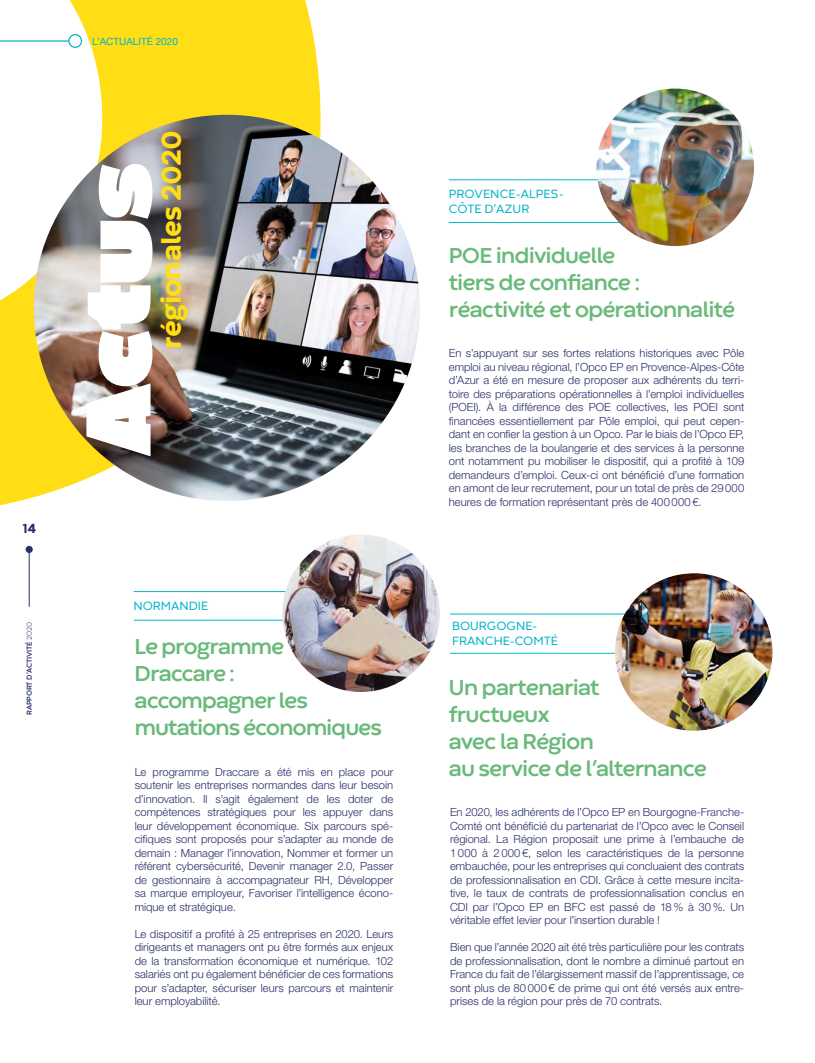
<style>
.page{position:relative;width:815px;height:1063px;background:#fff}
.page>*{position:absolute;margin:0;border:0;box-sizing:border-box;transform-origin:0 0}
.t1{font:900 96.5px "Codec Warm";color:#fff}
.t2{font:800 28.5px "Codec Warm";letter-spacing:-.03em;color:#ffde16}
.t3{font:700 22.5px/27px "Codec Warm";letter-spacing:-.045em;color:#6aba7b}
.t4{font:800 13.75px "Codec Warm";color:#292f69}
.t5{font:12.5px/15px "Codec Warm";color:#00b5c8}
.t6{font:300 11.25px/13.5px "Helvetica Neue LT Std";color:#292f69;text-align:justify}
.t7{font:10px "Helvetica Neue LT Std";color:#00b5c8}
.t8{font:700 7.5px "Codec Warm";letter-spacing:-.01em;color:#292f69}
.s1{font-weight:300}
</style>
<div class="page">
<svg style="left:0;top:0;width:324px;height:681px"></svg>
<div style="left:26px;top:546px;width:7px;height:7px;background:#292f69;border-radius:50%"></div>
<hr style="left:29px;top:550px;width:1px;height:57px;background:#292f69">
<hr style="left:0;top:40px;width:68px;height:2px;background:#00b5c8">
<div style="left:68px;top:34px;width:14px;height:14px;border:1px solid #00b5c8;border-radius:50%"></div>
<hr style="left:449px;top:180px;width:220px;height:1px;background:#00b5c8">
<hr style="left:134px;top:591px;width:253px;height:1px;background:#00b5c8">
<hr style="left:450px;top:614px;width:276px;height:1px;background:#00b5c8">
<hr style="left:449px;top:222px;width:172px;height:1px;background:#00b5c8">
<hr style="left:134px;top:620px;width:214px;height:1px;background:#00b5c8">
<hr style="left:450px;top:653px;width:276px;height:1px;background:#00b5c8">
<img style="left:282px;top:534px;width:158px;height:158px;border-radius:79px">
<img style="left:615px;top:573px;width:157px;height:158px;border-radius:79px">
<img style="left:596px;top:89px;width:158px;height:157px;border-radius:79px">
<img style="left:34px;top:115px;width:386px;height:386px;border-radius:193px">
<p class="t4" style="left:23px;top:519px;width:16px">14</p>
<p class="t8" style="left:25px;top:715px;width:95px;rotate:-90deg">RAPPORT D’ACTIVITÉ <span class="s1">2020</span></p>
<p class="t7" style="left:92px;top:36px;width:87px">L’ACTUALITÉ 2020</p>
<h2 class="t2" style="left:153px;top:349px;width:220px;rotate:-90deg">régionales 2020</h2>
<h1 class="t1" style="left:61px;top:456px;width:294px;rotate:-90deg">Actus</h1>
<p class="t5" style="left:133px;top:599px;width:76px">NORMANDIE</p>
<h3 class="t3" style="left:135px;top:635px;width:249px">Le programme<br>Draccare :<br>accompagner les mutations économiques</h3>
<p class="t6" style="left:135px;top:765px;width:260px">Le programme Draccare a été mis en place pour soutenir les entreprises normandes dans leur besoin d’innovation. Il s’agit également de les doter de compétences stratégiques pour les appuyer dans leur développement économique. Six parcours spé&shy;cifiques sont proposés pour s’adapter au monde de demain : Manager l’innovation, Nommer et former un référent cybersécurité, Devenir manager 2.0, Passer de gestionnaire à accompagnateur RH, Développer sa marque employeur, Favoriser l’intelligence écono&shy;mique et stratégique.</p>
<p class="t6" style="left:135px;top:927px;width:260px">Le dispositif a profité à 25 entreprises en 2020. Leurs dirigeants et managers ont pu être formés aux enjeux de la transformation économique et numérique. 102 salariés ont pu également bénéficier de ces formations pour s’adapter, sécuriser leurs parcours et maintenir leur employabilité.</p>
<p class="t5" style="left:449px;top:187px;width:116px">PROVENCE-ALPES-<br>CÔTE D’AZUR</p>
<h3 class="t3" style="left:449px;top:243px;width:288px">POE individuelle<br>tiers de confiance : réactivité et opérationnalité</h3>
<p class="t6" style="left:449px;top:346px;width:297px">En s’appuyant sur ses fortes relations historiques avec Pôle emploi au niveau régional, l’Opco EP en Provence-Alpes-Côte d’Azur a été en mesure de proposer aux adhérents du terri&shy;toire des préparations opérationnelles à l’emploi individuelles (POEI). À la différence des POE collectives, les POEI sont financées essentiellement par Pôle emploi, qui peut cepen&shy;dant en confier la gestion à un Opco. Par le biais de l’Opco EP, les branches de la boulangerie et des services à la personne ont notamment pu mobiliser le dispositif, qui a profité à 109 demandeurs d’emploi. Ceux-ci ont bénéficié d’une formation en amont de leur recrutement, pour un total de près de 29 000 heures de formation représentant près de 400 000 €.</p>
<p class="t5" style="left:452px;top:619px;width:107px">BOURGOGNE-<br>FRANCHE-COMTÉ</p>
<h3 class="t3" style="left:449px;top:675px;width:260px">Un partenariat<br>fructueux<br>avec la Région<br>au service de l’alternance</h3>
<p class="t6" style="left:450px;top:805px;width:296px">En 2020, les adhérents de l’Opco EP en Bourgogne-Franche-Comté ont bénéficié du partenariat de l’Opco avec le Conseil régional. La Région proposait une prime à l’embauche de 1 000 à 2 000 €, selon les caractéristiques de la personne embauchée, pour les entreprises qui concluaient des contrats de professionnalisation en CDI. Grâce à cette mesure incita&shy;tive, le taux de contrats de professionnalisation conclus en CDI par l’Opco EP en BFC est passé de 18 % à 30%. Un véritable effet levier pour l’insertion durable !</p>
<p class="t6" style="left:450px;top:940px;width:296px">Bien que l’année 2020 ait été très particulière pour les contrats de professionnalisation, dont le nombre a diminué partout en France du fait de l’élargissement massif de l’apprentissage, ce sont plus de 80 000 € de prime qui ont été versés aux entre&shy;prises de la région pour près de 70 contrats.</p>
</div>
